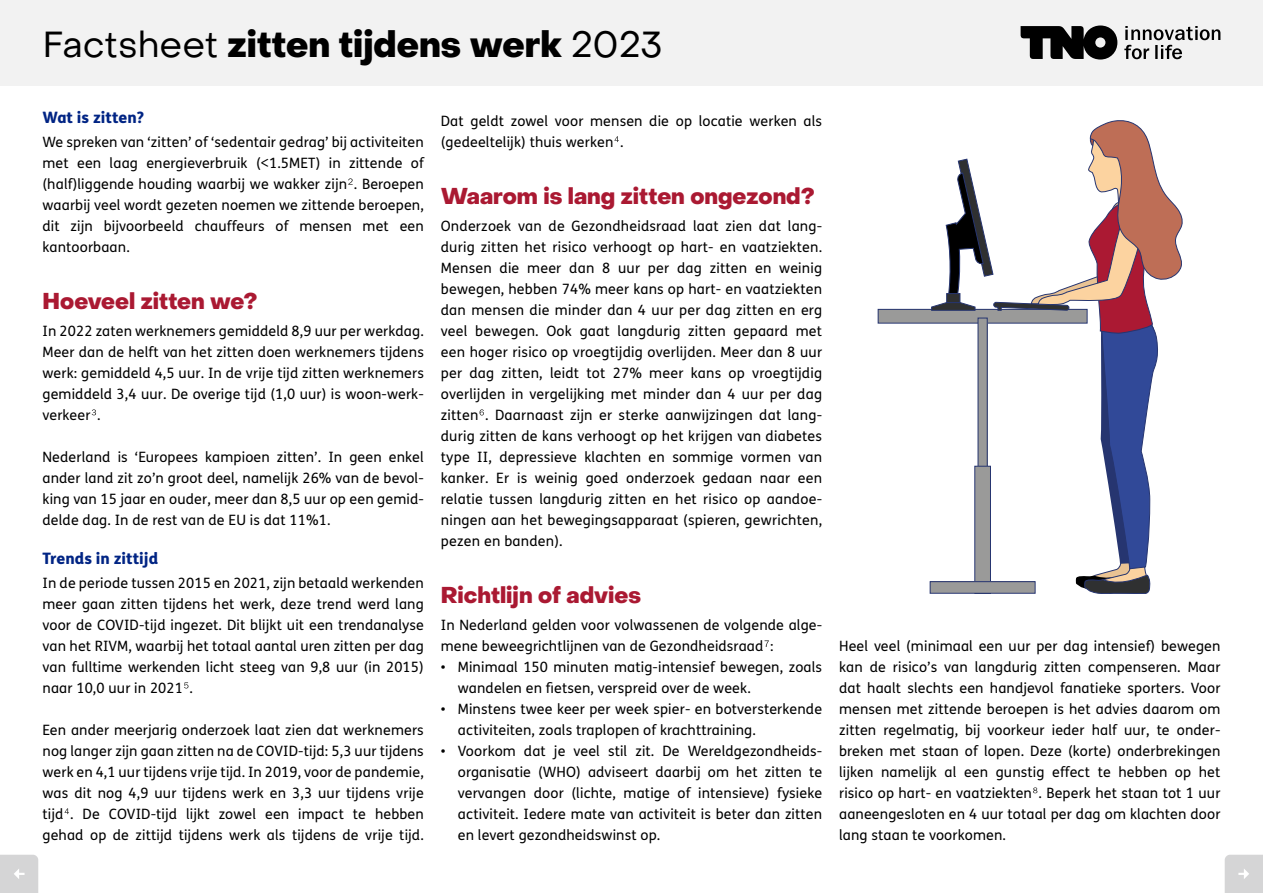
<style>
.page{position:relative;width:1263px;height:893px;background:#fff}
.page>*{position:absolute;margin:0;border:0;box-sizing:border-box;transform-origin:0 0}
.t1{font:800 36px "Object Sans";color:#000}
.H2_Paragraaf{font:800 22.5px "Object Sans";color:#aa1932}
.H3_Tussenkop{font:800 15.75px "FS Me";color:#002484}
.P_Body{font:14.25px/21px "FS Me";letter-spacing:.01em;color:#000;text-align:justify}
.P_Body_x-wit{font:14.25px/21px "FS Me";letter-spacing:.01em;color:#000}
.s1{font-weight:400}
</style>
<div class="page">
<div style="left:0;top:0;width:1263px;height:85px;background:#f2f2f2"></div>
<svg style="left:1020px;top:26px;width:97px;height:34px"></svg>
<svg style="left:1124px;top:26px;width:96px;height:33px"></svg>
<div style="left:878px;top:309px;width:209px;height:14px;background:#9a9a99"></div>
<div style="left:878px;top:309px;width:209px;height:14px;border:1px solid #263570"></div>
<div style="left:930px;top:581px;width:105px;height:12px;border:1px solid #263570"></div>
<svg style="left:931px;top:120px;width:251px;height:474px"></svg>
<svg style="left:0;top:855px;width:38px;height:38px"></svg>
<svg style="left:1225px;top:855px;width:38px;height:38px"></svg>
<svg style="left:348px;top:178px;width:5px;height:7px"></svg>
<svg style="left:92px;top:409px;width:4px;height:6px"></svg>
<svg style="left:184px;top:682px;width:4px;height:6px"></svg>
<svg style="left:65px;top:808px;width:4px;height:6px"></svg>
<svg style="left:614px;top:136px;width:5px;height:6px"></svg>
<svg style="left:479px;top:409px;width:5px;height:6px"></svg>
<svg style="left:764px;top:640px;width:5px;height:7px"></svg>
<svg style="left:1033px;top:787px;width:4px;height:6px"></svg>
<h1 class="t1" style="left:43px;top:22px;width:621px"><span class="s1">Factsheet</span> zitten tijdens werk <span class="s1">2023</span></h1>
<h3 class="H3_Tussenkop" style="left:43px;top:105px;width:103px">Wat is zitten?</h3>
<p class="P_Body" style="left:43px;top:131px;width:383px">We spreken van ‘zitten’ of ‘sedentair gedrag’ bij activiteiten met een laag energieverbruik (&lt;1.5MET) in zittende of (half)liggende houding waarbij we wakker zijn . Beroepen waarbij veel wordt gezeten noemen we zittende beroepen, dit zijn bijvoorbeeld chauffeurs of mensen met een kantoorbaan.</p>
<h2 class="H2_Paragraaf" style="left:43px;top:287px;width:216px">Hoeveel zitten we?</h2>
<p class="P_Body" style="left:43px;top:320px;width:383px">In 2022 zaten werknemers gemiddeld 8,9 uur per werkdag.<br>Meer dan de helft van het zitten doen werknemers tijdens werk: gemiddeld 4,5 uur. In de vrije tijd zitten werknemers gemiddeld 3,4 uur. De overige tijd (1,0 uur) is woon-werk&shy;verkeer .</p>
<p class="P_Body" style="left:43px;top:446px;width:383px">Nederland is ‘Europees kampioen zitten’. In geen enkel ander land zit zo’n groot deel, namelijk 26% van de bevol&shy;king van 15 jaar en ouder, meer dan 8,5 uur op een gemid&shy;delde dag. In de rest van de EU is dat 11%1.</p>
<h3 class="H3_Tussenkop" style="left:43px;top:546px;width:117px">Trends in zittijd</h3>
<p class="P_Body" style="left:43px;top:572px;width:383px">In de periode tussen 2015 en 2021, zijn betaald werkenden meer gaan zitten tijdens het werk, deze trend werd lang voor de COVID-tijd ingezet. Dit blijkt uit een trendanalyse van het RIVM, waarbij het totaal aantal uren zitten per dag van fulltime werkenden licht steeg van 9,8 uur (in 2015) naar 10,0 uur in 2021 .</p>
<p class="P_Body" style="left:43px;top:719px;width:383px">Een ander meerjarig onderzoek laat zien dat werknemers nog langer zijn gaan zitten na de COVID-tijd: 5,3 uur tijdens werk en 4,1 uur tijdens vrije tijd. In 2019, voor de pandemie, was dit nog 4,9 uur tijdens werk en 3,3 uur tijdens vrije tijd . De COVID-tijd lijkt zowel een impact te hebben gehad op de zittijd tijdens werk als tijdens de vrije tijd.</p>
<p class="P_Body" style="left:441px;top:110px;width:383px">Dat geldt zowel voor mensen die op locatie werken als (gedeeltelijk) thuis werken .</p>
<h2 class="H2_Paragraaf" style="left:441px;top:182px;width:375px">Waarom is lang zitten ongezond?</h2>
<p class="P_Body" style="left:441px;top:215px;width:383px">Onderzoek van de Gezondheidsraad laat zien dat lang&shy;durig zitten het risico verhoogt op hart- en vaatziekten.<br>Mensen die meer dan 8 uur per dag zitten en weinig bewegen, hebben 74% meer kans op hart- en vaatziekten dan mensen die minder dan 4 uur per dag zitten en erg veel bewegen. Ook gaat langdurig zitten gepaard met een hoger risico op vroegtijdig overlijden. Meer dan 8 uur per dag zitten, leidt tot 27% meer kans op vroegtijdig overlijden in vergelijking met minder dan 4 uur per dag zitten . Daarnaast zijn er sterke aanwijzingen dat lang&shy;durig zitten de kans verhoogt op het krijgen van diabetes type II, depressieve klachten en sommige vormen van kanker. Er is weinig goed onderzoek gedaan naar een relatie tussen langdurig zitten en het risico op aandoe&shy;ningen aan het bewegingsapparaat (spieren, gewrichten, pezen en banden).</p>
<h2 class="H2_Paragraaf" style="left:441px;top:581px;width:202px">Richtlijn of advies</h2>
<p class="P_Body_x-wit" style="left:441px;top:614px;width:383px">In Nederland gelden voor volwassenen de volgende alge&shy;mene beweegrichtlijnen van de Gezondheidsraad :</p>
<p class="P_Body" style="left:458px;top:656px;width:366px;text-indent:-17px">• Minimaal 150 minuten matig-intensief bewegen, zoals wandelen en fietsen, verspreid over de week.</p>
<p class="P_Body" style="left:458px;top:698px;width:366px;text-indent:-17px">• Minstens twee keer per week spier- en botversterkende activiteiten, zoals traplopen of krachttraining.</p>
<p class="P_Body" style="left:458px;top:740px;width:366px;text-indent:-17px">• Voorkom dat je veel stil zit. De Wereldgezondheids&shy;organisatie (WHO) adviseert daarbij om het zitten te vervangen door (lichte, matige of intensieve) fysieke activiteit. Iedere mate van activiteit is beter dan zitten en levert gezondheidswinst op.</p>
<p class="P_Body" style="left:839px;top:635px;width:383px">Heel veel (minimaal een uur per dag intensief) bewegen kan de risico’s van langdurig zitten compenseren. Maar dat haalt slechts een handjevol fanatieke sporters. Voor mensen met zittende beroepen is het advies daarom om zitten regelmatig, bij voorkeur ieder half uur, te onder&shy;breken met staan of lopen. Deze (korte) onderbrekingen lijken namelijk al een gunstig effect te hebben op het risico op hart- en vaatziekten . Beperk het staan tot 1 uur aaneengesloten en 4 uur totaal per dag om klachten door lang staan te voorkomen.</p>
</div>
